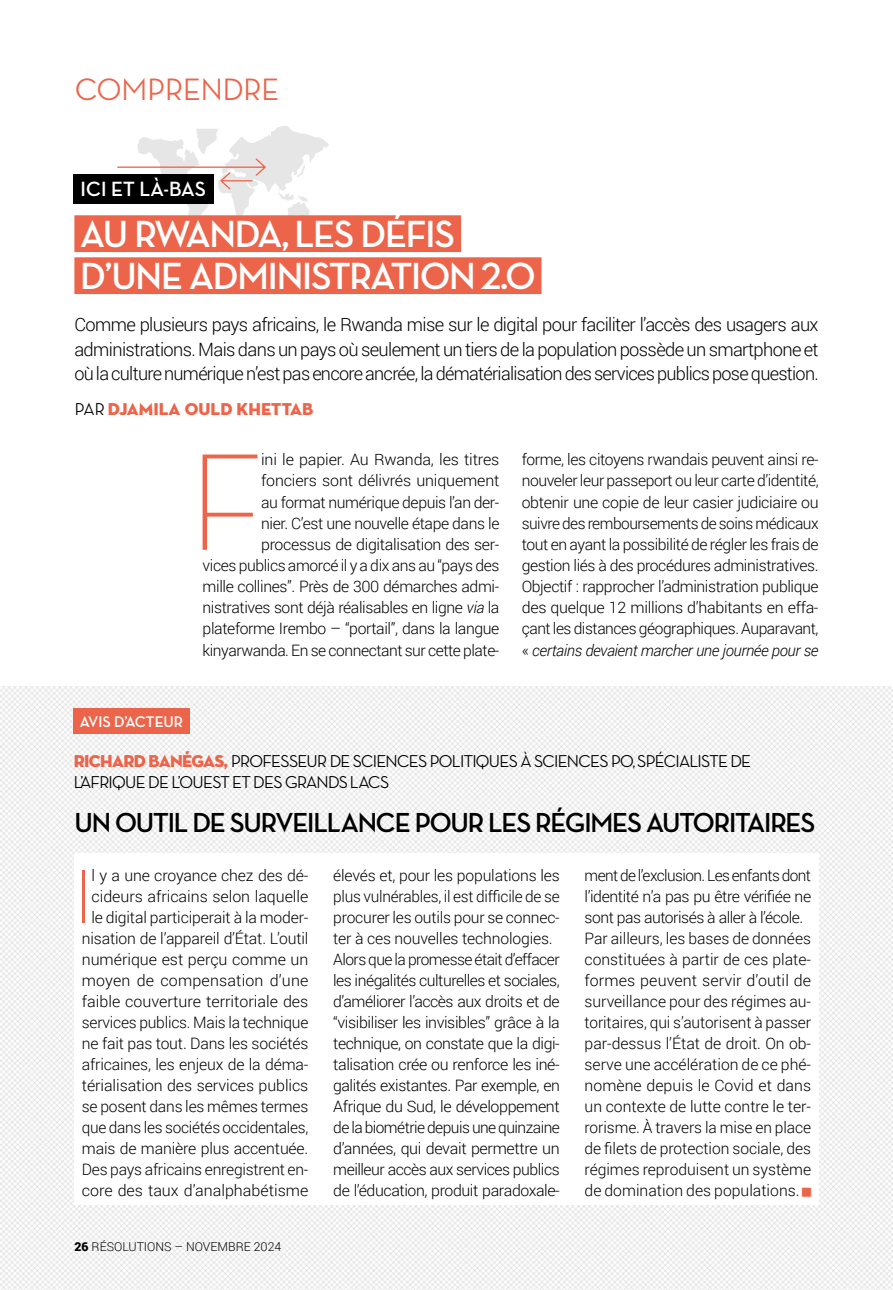
<style>
.page{position:relative;width:893px;height:1290px;background:#fff}
.page>*{position:absolute;margin:0;border:0;box-sizing:border-box;transform-origin:0 0}
.Texte_Courant{font:300 140.17px "Neutra Disp";color:#ec644a}
.Texte_Courant-2{font:300 77.52px "Neutra Disp";color:#ec644a}
.t1{font:700 38.5px "Neutra Disp";letter-spacing:-.03em;color:#fff}
.t2{font:500 31.5px "Neutra Disp";color:#ec644a}
.t3{font:700 28px "Neutra Disp";letter-spacing:-.04em;color:#000}
.t4{font:700 21px "Neutra Disp";color:#fff}
.Chapo{font:300 18.38px/24.5px "Roboto";letter-spacing:-.04em;color:#000;text-align:justify}
.t5{font:500 17.5px/21px "Neutra Disp";letter-spacing:-.04em;color:#000}
.t6{font:17.5px "Neutra Disp Titling";color:#ec644a}
.Texte_Courant-3{font:300 15.75px/21px "Roboto";letter-spacing:-.015em;color:#000;text-align:justify}
.t7{font:700 15.75px "Neutra Disp";color:#fff}
.t8{font:300 12.25px "Roboto";color:#000}
.s1{font-family:"Neutra Disp";font-weight:500;color:#000}
.s2{font-style:italic}
.s3{font-family:"Neutra Disp Titling";font-weight:400;color:#ec644a}
.s4{font-weight:900}
</style>
<div class="page">
<img style="left:0;top:686px;width:893px;height:604px">
<svg style="left:117px;top:126px;width:212px;height:89px"></svg>
<div style="left:73px;top:174px;width:140px;height:30px;background:#000"></div>
<div style="left:73px;top:708px;width:117px;height:26px;background:#ec644a"></div>
<div style="left:74px;top:853px;width:745px;height:351px;background:#fff"></div>
<div style="left:74px;top:215px;width:387px;height:37px;background:#ec644a"></div>
<div style="left:74px;top:257px;width:467px;height:37px;background:#ec644a"></div>
<p class="t2" style="left:75px;top:72px;width:205px">COMPRENDRE</p>
<p class="t4" style="left:81px;top:177px;width:127px">ICI ET LÀ-BAS</p>
<p class="t1" style="left:80px;top:213px;width:376px">AU RWANDA, LES DÉFIS</p>
<p class="t1" style="left:80px;top:255px;width:457px">D’UNE ADMINISTRATION 2.0</p>
<p class="Chapo" style="left:74px;top:312px;width:746px">Comme plusieurs pays africains, le Rwanda mise sur le digital pour faciliter l’accès des usagers aux administrations. Mais dans un pays où seulement un tiers de la population possède un smartphone et où la culture numérique n’est pas encore ancrée, la dématérialisation des services publics pose question.</p>
<p class="t6" style="left:75px;top:398px;width:240px"><span class="s1">PAR</span> DJAMILA OULD KHETTAB</p>
<p class="Texte_Courant-3" style="left:203px;top:448px;width:298px;text-align:right">ini le papier. Au Rwanda, les titres fonciers sont délivrés uniquement<br>au format numérique depuis l’an der-<br>nier. C’est une nouvelle étape dans le processus de digitalisation des ser-<br>vices publics amorcé il y a dix ans au “pays des mille collines”. Près de 300 démarches admi&shy;nistratives sont déjà réalisables en ligne <span class="s2">via</span> la plateforme Irembo – “portail”, dans la langue kinyarwanda. En se connectant sur cette plate-</p>
<p class="Texte_Courant-3" style="left:522px;top:448px;width:298px">forme, les citoyens rwandais peuvent ainsi re&shy;nouveler leur passeport ou leur carte d’identité, obtenir une copie de leur casier judiciaire ou suivre des remboursements de soins médicaux tout en ayant la possibilité de régler les frais de gestion liés à des procédures administratives.<br>Objectif : rapprocher l’administration publique des quelque 12 millions d’habitants en effa&shy;çant les distances géographiques. Auparavant, « <span class="s2">certains devaient marcher une journée pour se</span></p>
<p class="Texte_Courant" style="left:189px;top:426px;width:77px">F</p>
<p class="t7" style="left:80px;top:713px;width:105px">AVIS D’ACTEUR</p>
<p class="t5" style="left:74px;top:751px;width:679px"><span class="s3">RICHARD BANÉGAS,</span> PROFESSEUR DE SCIENCES POLITIQUES À SCIENCES PO, SPÉCIALISTE DE<br>L’AFRIQUE DE L’OUEST ET DES GRANDS LACS</p>
<p class="t3" style="left:74px;top:807px;width:742px">UN OUTIL DE SURVEILLANCE POUR LES RÉGIMES AUTORITAIRES</p>
<p class="Texte_Courant-2" style="left:74px;top:855px;width:20px">I</p>
<p class="Texte_Courant-3" style="left:585px;top:864px;width:228px">ment de l’exclusion. Les enfants dont l’identité n’a pas pu être vérifiée ne sont pas autorisés à aller à l’école.</p>
<p class="Texte_Courant-3" style="left:585px;top:927px;width:228px">Par ailleurs, les bases de données constituées à partir de ces plate&shy;formes peuvent servir d’outil de surveillance pour des régimes au&shy;toritaires, qui s’autorisent à passer par-dessus l’État de droit. On ob&shy;serve une accélération de ce phé&shy;nomène depuis le Covid et dans un contexte de lutte contre le ter&shy;rorisme. À travers la mise en place de filets de protection sociale, des régimes reproduisent un système de domination des populations.</p>
<p class="Texte_Courant-3" style="left:82px;top:864px;width:228px;text-align:right">l y a une croyance chez des dé&shy;cideurs africains selon laquelle le digital participerait à la moder&shy;nisation de l’appareil d’État. L’outil numérique est perçu comme un moyen de compensation d’une faible couverture territoriale des services publics. Mais la technique ne fait pas tout. Dans les sociétés africaines, les enjeux de la déma&shy;térialisation des services publics se posent dans les mêmes termes que dans les sociétés occidentales, mais de manière plus accentuée.<br>Des pays africains enregistrent en&shy;core des taux d’analphabétisme</p>
<p class="Texte_Courant-3" style="left:333px;top:864px;width:228px">élevés et, pour les populations les plus vulnérables, il est difficile de se procurer les outils pour se connec&shy;ter à ces nouvelles technologies.</p>
<p class="Texte_Courant-3" style="left:333px;top:948px;width:228px">Alors que la promesse était d’effacer les inégalités culturelles et sociales, d’améliorer l’accès aux droits et de “visibiliser les invisibles” grâce à la technique, on constate que la digi&shy;talisation crée ou renforce les iné&shy;galités existantes. Par exemple, en Afrique du Sud, le développement de la biométrie depuis une quinzaine d’années, qui devait permettre un meilleur accès aux services publics de l’éducation, produit paradoxale-</p>
<p class="t8" style="left:74px;top:1238px;width:208px"><span class="s4">26</span> RÉSOLUTIONS – NOVEMBRE 2024</p>
</div>
